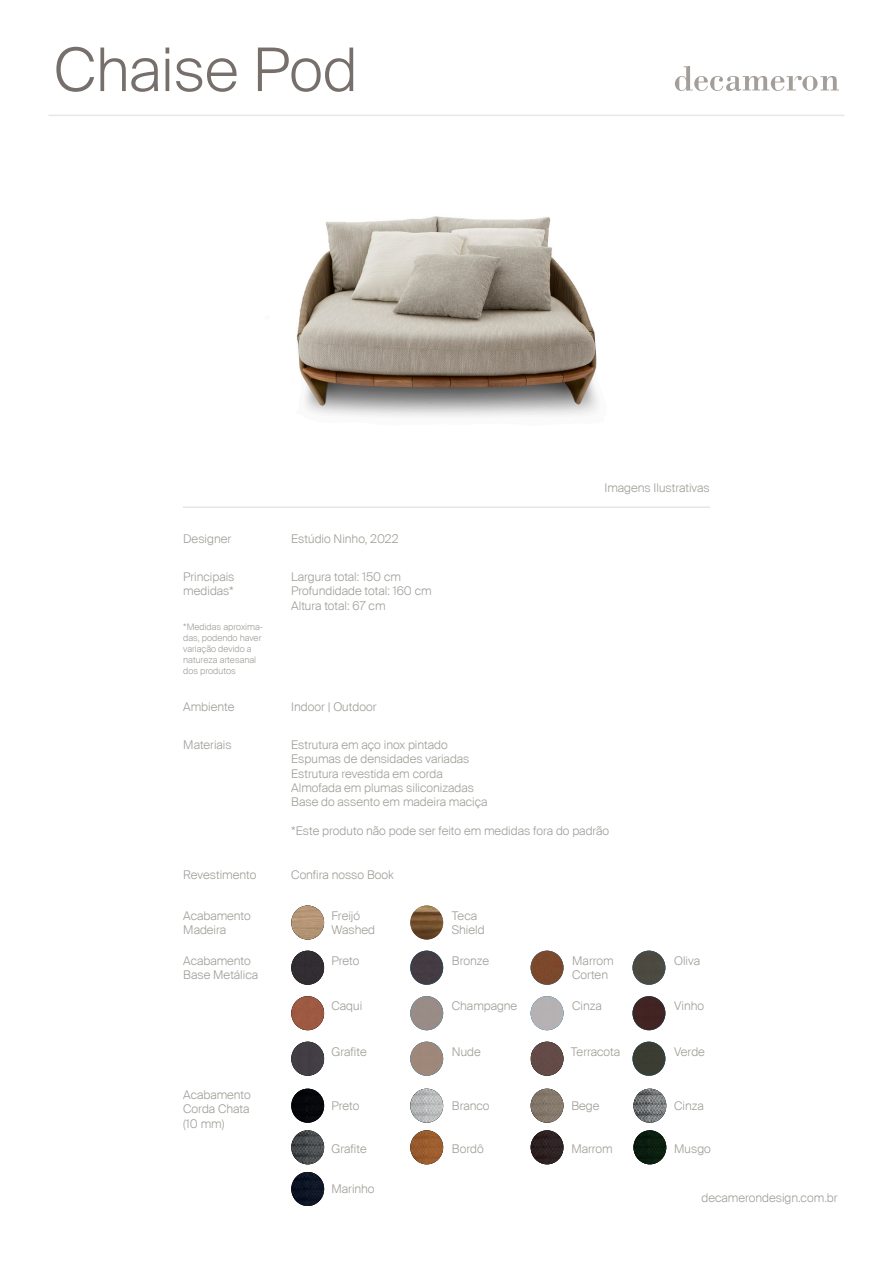
<style>
.page{position:relative;width:893px;height:1263px;background:#fff}
.page>*{position:absolute;margin:0;border:0;box-sizing:border-box;transform-origin:0 0}
.t1{font:300 60px "Suisse Intl";color:#766f6b}
.t2{font:300 12px/14.4px "Suisse Intl";color:#9f9d97}
.t3{font:300 9px/10.8px "Suisse Intl";color:#9f9d97}
</style>
<div class="page">
<svg style="left:675px;top:66px;width:164px;height:25px"></svg>
<hr style="left:49px;top:115px;width:795px;height:1px;background:#e5e8e7">
<hr style="left:183px;top:506px;width:527px;height:2px;background:#e5e8e7">
<img style="left:291px;top:905px;width:33px;height:34px">
<img style="left:410px;top:905px;width:33px;height:34px">
<img style="left:291px;top:1089px;width:33px;height:34px">
<img style="left:410px;top:1089px;width:33px;height:34px">
<img style="left:531px;top:1089px;width:32px;height:34px">
<img style="left:633px;top:1089px;width:33px;height:34px">
<img style="left:291px;top:1130px;width:33px;height:34px">
<img style="left:410px;top:1130px;width:33px;height:34px">
<img style="left:531px;top:1130px;width:32px;height:34px">
<img style="left:633px;top:1130px;width:33px;height:34px">
<img style="left:291px;top:1172px;width:33px;height:34px">
<img style="left:296px;top:216px;width:302px;height:201px">
<img style="left:291px;top:951px;width:33px;height:34px">
<img style="left:291px;top:996px;width:33px;height:34px">
<img style="left:291px;top:1042px;width:33px;height:34px">
<img style="left:531px;top:1042px;width:32px;height:34px">
<img style="left:410px;top:951px;width:33px;height:34px">
<img style="left:410px;top:996px;width:33px;height:34px">
<img style="left:410px;top:1042px;width:33px;height:34px">
<img style="left:632px;top:1042px;width:33px;height:34px">
<img style="left:531px;top:951px;width:32px;height:34px">
<img style="left:531px;top:996px;width:32px;height:34px">
<img style="left:632px;top:951px;width:33px;height:34px">
<img style="left:632px;top:996px;width:33px;height:34px">
<p class="t1" style="left:54px;top:35px;width:305px">Chaise Pod</p>
<p class="t2" style="left:183px;top:531px;width:49px">Designer</p>
<p class="t2" style="left:183px;top:569px;width:53px">Principais</p>
<p class="t2" style="left:183px;top:584px;width:52px">medidas*</p>
<p class="t3" style="left:183px;top:622px;width:81px">*Medidas aproxima&shy;das, podendo haver variação devido a natureza artesanal dos produtos</p>
<p class="t2" style="left:291px;top:531px;width:109px">Estúdio Ninho, 2022</p>
<p class="t2" style="left:291px;top:569px;width:111px">Largura total: 150 cm</p>
<p class="t2" style="left:291px;top:584px;width:142px">Profundidade total: 160 cm</p>
<p class="t2" style="left:291px;top:598px;width:96px">Altura total: 67 cm</p>
<p class="t2" style="left:605px;top:481px;width:107px">Imagens Ilustrativas</p>
<p class="t2" style="left:183px;top:699px;width:53px">Ambiente</p>
<p class="t2" style="left:183px;top:737px;width:50px">Materiais</p>
<p class="t2" style="left:183px;top:867px;width:75px">Revestimento</p>
<p class="t2" style="left:183px;top:908px;width:69px">Acabamento</p>
<p class="t2" style="left:183px;top:923px;width:44px">Madeira</p>
<p class="t2" style="left:183px;top:953px;width:69px">Acabamento</p>
<p class="t2" style="left:183px;top:968px;width:76px">Base Metálica</p>
<p class="t2" style="left:183px;top:1088px;width:69px">Acabamento</p>
<p class="t2" style="left:183px;top:1102px;width:68px">Corda Chata</p>
<p class="t2" style="left:183px;top:1116px;width:43px">(10 mm)</p>
<p class="t2" style="left:291px;top:699px;width:87px">Indoor | Outdoor</p>
<p class="t2" style="left:291px;top:737px;width:158px">Estrutura em aço inox pintado</p>
<p class="t2" style="left:291px;top:752px;width:180px">Espumas de densidades variadas</p>
<p class="t2" style="left:291px;top:766px;width:153px">Estrutura revestida em corda</p>
<p class="t2" style="left:291px;top:780px;width:184px">Almofada em plumas siliconizadas</p>
<p class="t2" style="left:291px;top:795px;width:198px">Base do assento em madeira maciça</p>
<p class="t2" style="left:291px;top:824px;width:319px">*Este produto não pode ser feito em medidas fora do padrão</p>
<p class="t2" style="left:291px;top:867px;width:104px">Confira nosso Book</p>
<p class="t2" style="left:332px;top:908px;width:30px">Freijó</p>
<p class="t2" style="left:332px;top:923px;width:45px">Washed</p>
<p class="t2" style="left:452px;top:908px;width:27px">Teca</p>
<p class="t2" style="left:452px;top:923px;width:34px">Shield</p>
<p class="t2" style="left:674px;top:953px;width:27px">Oliva</p>
<p class="t2" style="left:674px;top:999px;width:31px">Vinho</p>
<p class="t2" style="left:332px;top:953px;width:29px">Preto</p>
<p class="t2" style="left:332px;top:999px;width:32px">Caqui</p>
<p class="t2" style="left:332px;top:1044px;width:37px">Grafite</p>
<p class="t2" style="left:571px;top:1044px;width:51px">Terracota</p>
<p class="t2" style="left:452px;top:953px;width:39px">Bronze</p>
<p class="t2" style="left:452px;top:999px;width:67px">Champagne</p>
<p class="t2" style="left:452px;top:1044px;width:30px">Nude</p>
<p class="t2" style="left:674px;top:1044px;width:32px">Verde</p>
<p class="t2" style="left:572px;top:953px;width:43px">Marrom<br>Corten</p>
<p class="t2" style="left:572px;top:999px;width:31px">Cinza</p>
<p class="t2" style="left:332px;top:1099px;width:29px">Preto</p>
<p class="t2" style="left:452px;top:1099px;width:39px">Branco</p>
<p class="t2" style="left:571px;top:1099px;width:30px">Bege</p>
<p class="t2" style="left:674px;top:1099px;width:31px">Cinza</p>
<p class="t2" style="left:332px;top:1141px;width:37px">Grafite</p>
<p class="t2" style="left:452px;top:1141px;width:33px">Bordô</p>
<p class="t2" style="left:571px;top:1141px;width:43px">Marrom</p>
<p class="t2" style="left:674px;top:1141px;width:38px">Musgo</p>
<p class="t2" style="left:332px;top:1182px;width:45px">Marinho</p>
<p class="t2" style="left:701px;top:1191px;width:138px">decamerondesign.com.br</p>
</div>
